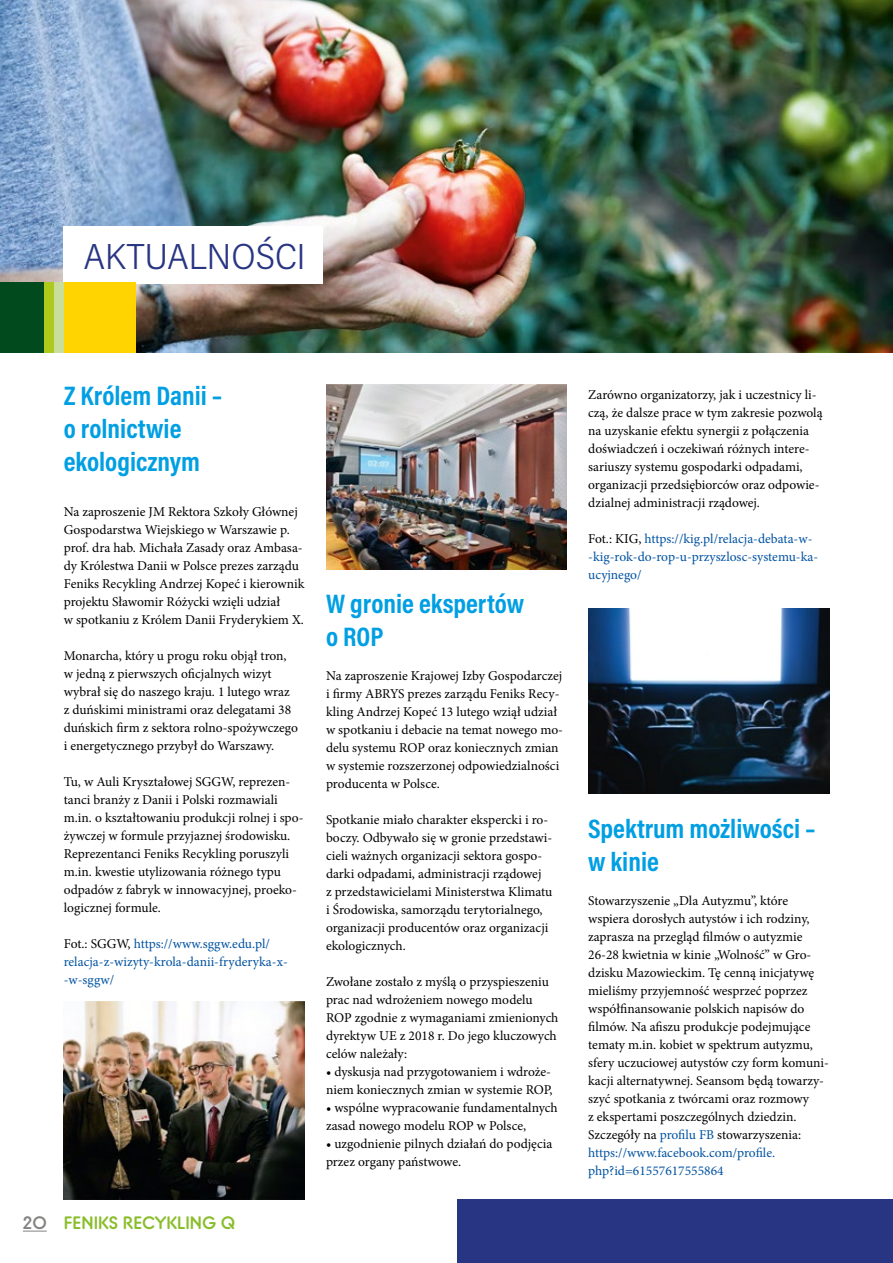
<style>
.page{position:relative;width:893px;height:1263px;background:#fff}
.page>*{position:absolute;margin:0;border:0;box-sizing:border-box;transform-origin:0 0}
.t1{font:300 36.15px "Acumin Pro Semi Cond";color:#283583}
.t2{font:700 27px/33px "Acumin Pro Cond";color:#009fe3}
.t3{font:700 18px "BC Alphapipe TSB";color:#89bd2b}
.t4{font:13.5px/18px "Minion Pro";color:#000}
.t5{font:13.5px/18px "Minion Pro";color:#0052a1}
.s1{color:#000}
.s2{color:#838382}
.s3{color:#0052a1}
</style>
<div class="page">
<div style="left:457px;top:1199px;width:436px;height:64px;background:#283583"></div>
<img style="left:0;top:0;width:893px;height:353px">
<div style="left:64px;top:226px;width:259px;height:58px;background:#fff"></div>
<div style="left:64px;top:282px;width:72px;height:71px;background:#ffd400"></div>
<div style="left:0;top:282px;width:45px;height:71px;background:#004a1d"></div>
<div style="left:44px;top:282px;width:12px;height:71px;background:#adc91b"></div>
<div style="left:54px;top:282px;width:10px;height:71px;background:#c9de9b"></div>
<img style="left:64px;top:1001px;width:241px;height:198px">
<img style="left:326px;top:385px;width:241px;height:185px">
<img style="left:588px;top:608px;width:241px;height:185px">
<svg style="left:23px;top:1230px;width:24px;height:1px"></svg>
<h1 class="t1" style="left:84px;top:231px;width:223px">AKTUALNOŚCI</h1>
<h2 class="t2" style="left:64px;top:378px;width:160px">Z Królem Danii – o rolnictwie ekologicznym</h2>
<p class="t4" style="left:64px;top:503px;width:242px">Na zaproszenie JM Rektora Szkoły Głównej Gospodarstwa Wiejskiego w Warszawie p. prof. dra hab. Michała Zasady oraz Ambasa&shy;dy Królestwa Danii w Polsce prezes zarządu Feniks Recykling Andrzej Kopeć i kierownik projektu Sławomir Różycki wzięli udział<br>w spotkaniu z Królem Danii Fryderykiem X.</p>
<p class="t4" style="left:64px;top:647px;width:236px">Monarcha, który u progu roku objął tron, w jedną z pierwszych oficjalnych wizyt wybrał się do naszego kraju. 1 lutego wraz z duńskimi ministrami oraz delegatami 38 duńskich firm z sektora rolno-spożywczego i energetycznego przybył do Warszawy.</p>
<p class="t4" style="left:64px;top:773px;width:241px">Tu, w Auli Kryształowej SGGW, reprezen&shy;tanci branży z Danii i Polski rozmawiali m.in. o kształtowaniu produkcji rolnej i spo&shy;żywczej w formule przyjaznej środowisku.<br>Reprezentanci Feniks Recykling poruszyli m.in. kwestie utylizowania różnego typu odpadów z fabryk w innowacyjnej, proeko&shy;logicznej formule.</p>
<p class="t5" style="left:64px;top:934px;width:226px"><span class="s1">Fot.: SGGW,</span> https://www.sggw.edu.pl/ relacja-z-wizyty-krola-danii-fryderyka-x--w-sggw/</p>
<h3 class="t3" style="left:23px;top:1211px;width:214px"><span class="s2">20</span> FENIKS RECYKLING Q</h3>
<h2 class="t2" style="left:326px;top:586px;width:200px">W gronie ekspertów o ROP</h2>
<p class="t4" style="left:326px;top:666px;width:239px">Na zaproszenie Krajowej Izby Gospodarczej i firmy ABRYS prezes zarządu Feniks Recy&shy;kling Andrzej Kopeć 13 lutego wziął udział w spotkaniu i debacie na temat nowego mo&shy;delu systemu ROP oraz koniecznych zmian w systemie rozszerzonej odpowiedzialności producenta w Polsce.</p>
<p class="t4" style="left:326px;top:810px;width:228px">Spotkanie miało charakter ekspercki i ro&shy;boczy. Odbywało się w gronie przedstawi&shy;cieli ważnych organizacji sektora gospo&shy;darki odpadami, administracji rządowej<br>z przedstawicielami Ministerstwa Klimatu i Środowiska, samorządu terytorialnego, organizacji producentów oraz organizacji ekologicznych.</p>
<p class="t4" style="left:326px;top:972px;width:234px">Zwołane zostało z myślą o przyspieszeniu prac nad wdrożeniem nowego modelu ROP zgodnie z wymaganiami zmienionych dyrektyw UE z 2018 r. Do jego kluczowych celów należały:</p>
<p class="t4" style="left:326px;top:1062px;width:228px">• dyskusja nad przygotowaniem i wdroże&shy;niem koniecznych zmian w systemie ROP,</p>
<p class="t4" style="left:326px;top:1098px;width:233px">• wspólne wypracowanie fundamentalnych zasad nowego modelu ROP w Polsce,</p>
<p class="t4" style="left:326px;top:1134px;width:228px">• uzgodnienie pilnych działań do podjęcia przez organy państwowe.</p>
<p class="t4" style="left:588px;top:386px;width:236px">Zarówno organizatorzy, jak i uczestnicy li&shy;czą, że dalsze prace w tym zakresie pozwolą na uzyskanie efektu synergii z połączenia doświadczeń i oczekiwań różnych intere&shy;sariuszy systemu gospodarki odpadami, organizacji przedsiębiorców oraz odpowie&shy;dzialnej administracji rządowej.</p>
<p class="t5" style="left:588px;top:530px;width:231px"><span class="s1">Fot.: KIG,</span> https://kig.pl/relacja-debata-w--kig-rok-do-rop-u-przyszlosc-systemu-ka&shy;ucyjnego/</p>
<h2 class="t2" style="left:588px;top:812px;width:228px">Spektrum możliwości – w kinie</h2>
<p class="t4" style="left:588px;top:892px;width:242px">Stowarzyszenie „Dla Autyzmu”, które wspiera dorosłych autystów i ich rodziny, zaprasza na przegląd filmów o autyzmie 26-28 kwietnia w kinie „Wolność” w Gro&shy;dzisku Mazowieckim. Tę cenną inicjatywę mieliśmy przyjemność wesprzeć poprzez współfinansowanie polskich napisów do filmów. Na afiszu produkcje podejmujące tematy m.in. kobiet w spektrum autyzmu, sfery uczuciowej autystów czy form komuni&shy;kacji alternatywnej. Seansom będą towarzy&shy;szyć spotkania z twórcami oraz rozmowy<br>z ekspertami poszczególnych dziedzin.<br>Szczegóły na <span class="s3">profilu FB</span> stowarzyszenia: <span class="s3">https://www.facebook.com/profile. php?id=61557617555864</span></p>
</div>
